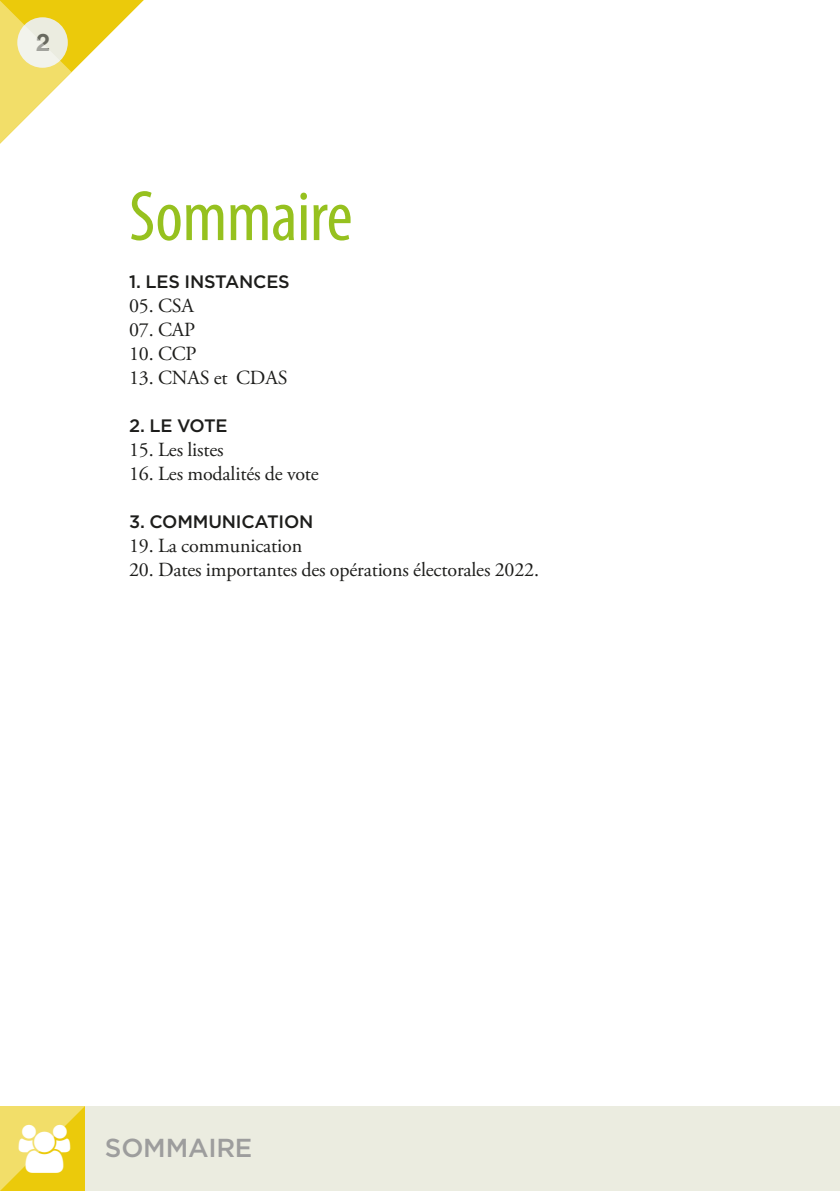
<style>
.page{position:relative;width:840px;height:1191px;background:#fff}
.page>*{position:absolute;margin:0;border:0;box-sizing:border-box;transform-origin:0 0}
.Titre_VERT__GROS{font:condensed 72px "Myriad Pro";letter-spacing:-.005em;color:#96c11f}
.t1{font:500 26px "Gotham";letter-spacing:-.01em;color:#9d9d9d}
.t2{font:700 24px "Helvetica Neue";color:#68695f}
.t3{font:20px "Adobe Garamond Pro";letter-spacing:-.01em;color:#1d1d1b}
.TITRE_NV2{font:500 18px "Gotham";letter-spacing:-.01em;color:#1d1d1b}
</style>
<div class="page">
<svg style="left:71px;top:0;width:73px;height:73px"></svg>
<div style="left:0;top:1106px;width:839px;height:85px;background:#ebece0"></div>
<svg style="left:0;top:0;width:71px;height:144px"></svg>
<svg style="left:0;top:1106px;width:85px;height:85px;background:#eed43a"></svg>
<p class="t2" style="left:36px;top:23px;width:15px">2</p>
<p class="Titre_VERT__GROS" style="left:129px;top:173px;width:225px">Sommaire</p>
<p class="TITRE_NV2" style="left:129px;top:270px;width:162px">1. LES INSTANCES</p>
<p class="t3" style="left:129px;top:294px;width:66px">05. CSA</p>
<p class="t3" style="left:129px;top:318px;width:67px">07. CAP</p>
<p class="t3" style="left:129px;top:342px;width:69px">10. CCP</p>
<p class="t3" style="left:129px;top:366px;width:160px">13. CNAS et CDAS</p>
<p class="TITRE_NV2" style="left:129px;top:414px;width:100px">2. LE VOTE</p>
<p class="t3" style="left:129px;top:438px;width:96px">15. Les listes</p>
<p class="t3" style="left:129px;top:462px;width:191px">16. Les modalités de vote</p>
<p class="TITRE_NV2" style="left:129px;top:510px;width:186px">3. COMMUNICATION</p>
<p class="t3" style="left:129px;top:534px;width:174px">19. La communication</p>
<p class="t3" style="left:129px;top:558px;width:411px">20. Dates importantes des opérations électorales 2022.</p>
<h2 class="t1" style="left:105px;top:1130px;width:149px">SOMMAIRE</h2>
</div>
